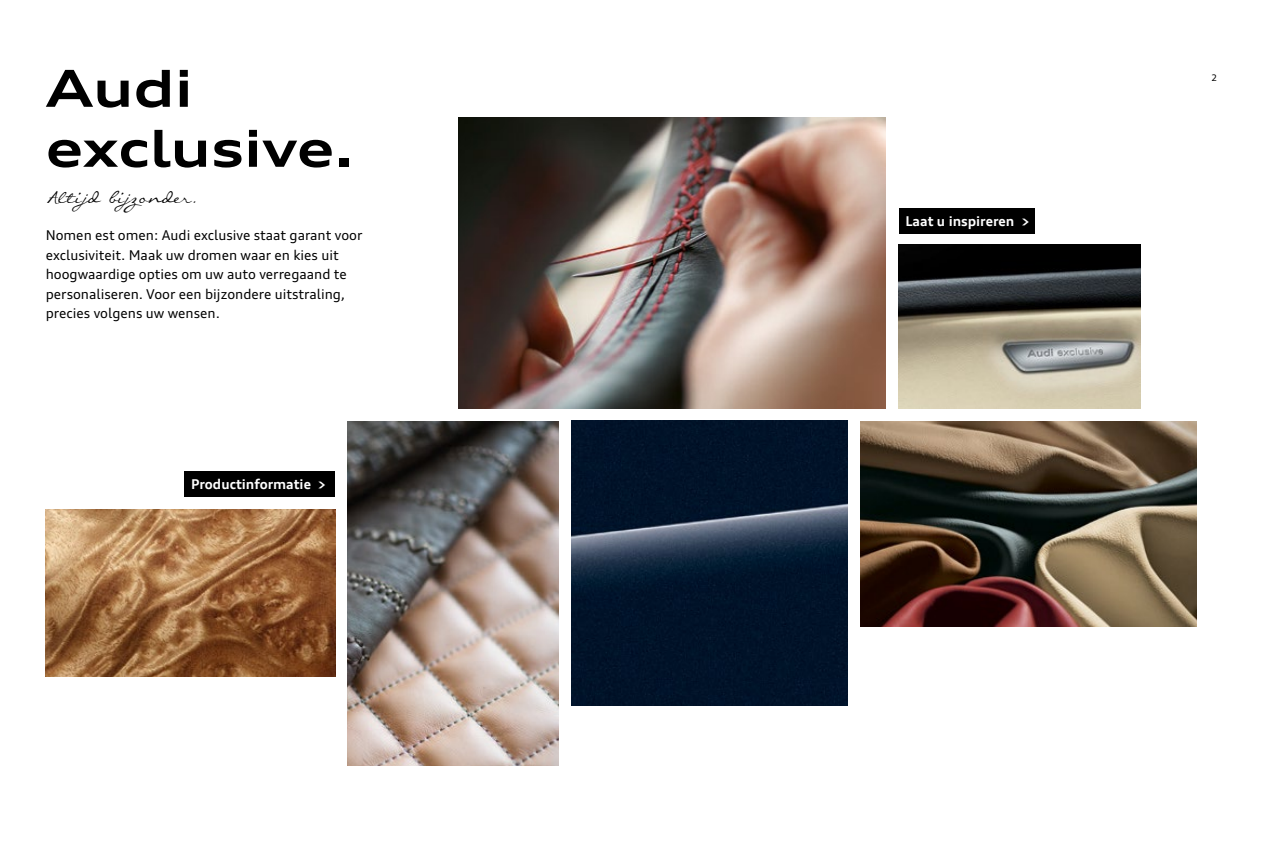
<style>
.page{position:relative;width:1263px;height:842px;background:#fff}
.page>*{position:absolute;margin:0;border:0;box-sizing:border-box;transform-origin:0 0}
.t1{font:700 expanded 51px/60px "Audi Type";color:#000}
.t2{font:24px "Callie Hand";color:#000}
.t3{font:13.5px/19.5px "Audi Type";color:#000}
.t4{font:700 13.5px "Audi Type";color:#fff}
.t5{font:9px "Audi Type";color:#000}
</style>
<div class="page">
<img style="left:571px;top:421px;width:277px;height:285px">
<img style="left:348px;top:421px;width:211px;height:344px">
<img style="left:898px;top:244px;width:242px;height:164px">
<img style="left:46px;top:509px;width:289px;height:167px">
<img style="left:861px;top:421px;width:336px;height:205px">
<img style="left:458px;top:117px;width:428px;height:291px">
<div style="left:898px;top:208px;width:136px;height:25px;background:#000"></div>
<div style="left:184px;top:471px;width:151px;height:25px;background:#000"></div>
<h1 class="t1" style="left:46px;top:58px;width:310px">Audi exclusive.</h1>
<h2 class="t2" style="left:46px;top:189px;width:151px">Altijd bijzonder.</h2>
<p class="t3" style="left:46px;top:226px;width:318px">Nomen est omen: Audi exclusive staat garant voor exclusiviteit. Maak uw dromen waar en kies uit hoogwaardige opties om uw auto verregaand te personaliseren. Voor een bijzondere uitstraling, precies volgens uw wensen.</p>
<p class="t4" style="left:191px;top:475px;width:136px">Productinformatie &gt;</p>
<p class="t4" style="left:905px;top:213px;width:125px">Laat u inspireren &gt;</p>
<p class="t5" style="left:1211px;top:72px;width:7px">2</p>
</div>
